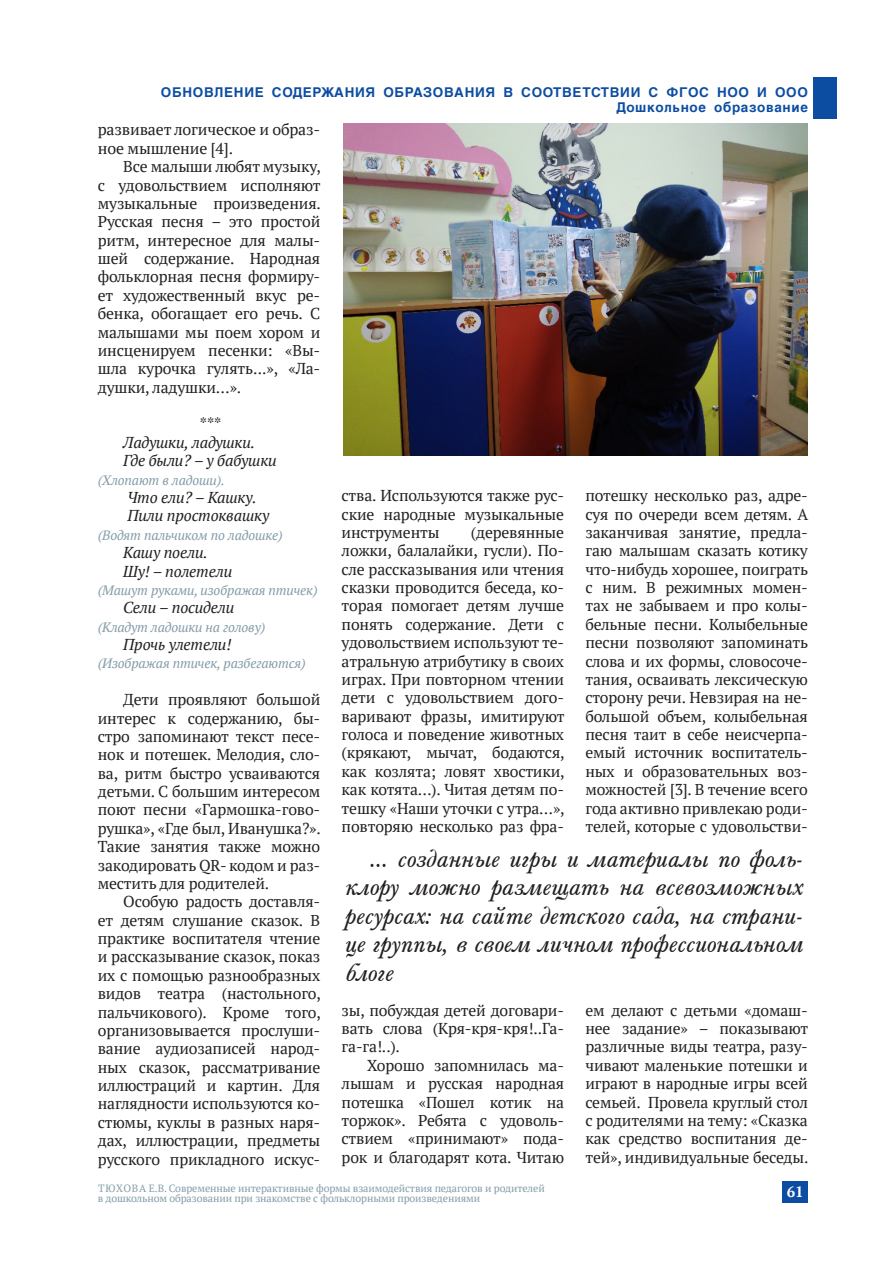
<style>
.page{position:relative;width:893px;height:1263px;background:#fff}
.page>*{position:absolute;margin:0;border:0;box-sizing:border-box;transform-origin:0 0}
.цитата_в_тексте{font:italic 25.5px/28.5px "Baskerville AZPS Normal";letter-spacing:-.01em;color:#231f20;text-align:justify}
.основной{font:15.75px/18.3px "PT Serif";letter-spacing:-.01em;color:#231f20;text-align:justify}
.основной-2{font:italic 15.75px "PT Serif";letter-spacing:-.01em;color:#231f20}
.t1{font:700 15px "PT Serif";color:#fff}
.основной-3{font:italic 13.5px "PT Serif";letter-spacing:-.01em;color:#839ca9}
.t2{font:700 13.5px/15px "AG Helvetica";letter-spacing:.05em;color:#0d4da1;text-align:right}
.основной-4{font:10.5px/10.5px "PT Serif";letter-spacing:-.01em;color:#839ca9}
</style>
<div class="page">
<div style="left:782px;top:1182px;width:26px;height:21px;background:#0d4da1"></div>
<div style="left:813px;top:78px;width:24px;height:41px;background:#0d4da1"></div>
<img style="left:343px;top:123px;width:465px;height:333px">
<p class="t2" style="left:161px;top:84px;width:648px">ОБНОВЛЕНИЕ СОДЕРЖАНИЯ ОБРАЗОВАНИЯ В СООТВЕТСТВИИ С ФГОС НОО И ООО<br>Дошкольное образование</p>
<p class="основной" style="left:98px;top:121px;width:224px">развивает логическое и образ&shy;ное мышление [4].</p>
<p class="основной" style="left:98px;top:157px;width:225px;text-indent:26px">Все малыши любят музыку, с удовольствием исполняют музыкальные произведения.<br>Русская песня – это простой ритм, интересное для малы&shy;шей содержание. Народная фольклорная песня формиру&shy;ет художественный вкус ре&shy;бенка, обогащает его речь. С малышами мы поем хором и инсценируем песенки: «Вы&shy;шла курочка гулять...», «Ла&shy;душки, ладушки…».</p>
<p class="основной-2" style="left:199px;top:414px;width:23px">***</p>
<p class="основной-2" style="left:123px;top:432px;width:133px">Ладушки, ладушки.</p>
<p class="основной-2" style="left:123px;top:451px;width:155px">Где были? – у бабушки</p>
<p class="основной-3" style="left:98px;top:471px;width:129px">(Хлопают в ладоши).</p>
<p class="основной-2" style="left:128px;top:487px;width:131px">Что ели? – Кашку.</p>
<p class="основной-2" style="left:128px;top:506px;width:143px">Пили простоквашку</p>
<p class="основной-3" style="left:98px;top:526px;width:186px">(Водят пальчиком по ладошке)</p>
<p class="основной-2" style="left:123px;top:542px;width:86px">Кашу поели.</p>
<p class="основной-2" style="left:123px;top:561px;width:110px">Шу! – полетели</p>
<p class="основной-3" style="left:98px;top:581px;width:221px">(Машут руками, изображая птичек)</p>
<p class="основной-2" style="left:123px;top:598px;width:112px">Сели – посидели</p>
<p class="основной-3" style="left:98px;top:618px;width:169px">(Кладут ладошки на голову)</p>
<p class="основной-2" style="left:123px;top:634px;width:110px">Прочь улетели!</p>
<p class="основной-3" style="left:98px;top:655px;width:209px">(Изображая птичек, разбегаются)</p>
<p class="основной" style="left:98px;top:690px;width:225px;text-indent:26px">Дети проявляют большой интерес к содержанию, бы&shy;стро запоминают текст песе&shy;нок и потешек. Мелодия, сло&shy;ва, ритм быстро усваиваются детьми. С большим интересом поют песни «Гармошка-гово&shy;рушка», «Где был, Иванушка?».<br>Такие занятия также можно закодировать QR- кодом и раз&shy;местить для родителей.</p>
<p class="основной" style="left:98px;top:892px;width:225px;text-indent:26px">Особую радость доставля&shy;ет детям слушание сказок. В практике воспитателя чтение и рассказывание сказок, показ их с помощью разнообразных видов театра (настольного, пальчикового). Кроме того, организовывается прослуши&shy;вание аудиозаписей народ&shy;ных сказок, рассматривание иллюстраций и картин. Для наглядности используются ко&shy;стюмы, куклы в разных наря&shy;дах, иллюстрации, предметы русского прикладного искус-</p>
<p class="основной" style="left:342px;top:486px;width:224px">ства. Используются также рус&shy;ские народные музыкальные инструменты</p>
<p class="основной" style="left:342px;top:523px;width:225px;text-indent:129px">(деревянные ложки, балалайки, гусли). По&shy;сле рассказывания или чтения сказки проводится беседа, ко&shy;торая помогает детям лучше понять содержание. Дети с удовольствием используют те&shy;атральную атрибутику в своих играх. При повторном чтении дети с удовольствием дого&shy;варивают фразы, имитируют голоса и поведение животных (крякают, мычат, бодаются, как козлята; ловят хвостики, как котята…). Читая детям по&shy;тешку «Наши уточки с утра…», повторяю несколько раз фра-</p>
<p class="основной" style="left:585px;top:486px;width:224px">потешку несколько раз, адре&shy;суя по очереди всем детям. А заканчивая занятие, предла&shy;гаю малышам сказать котику что-нибудь хорошее, поиграть с ним. В режимных момен&shy;тах не забываем и про колы&shy;бельные песни. Колыбельные песни позволяют запоминать слова и их формы, словосоче&shy;тания, осваивать лексическую сторону речи. Невзирая на не&shy;большой объем, колыбельная песня таит в себе неисчерпа&shy;емый источник воспитатель&shy;ных и образовательных воз&shy;можностей [3]. В течение всего года активно привлекаю роди&shy;телей, которые с удовольстви-</p>
<p class="цитата_в_тексте" style="left:345px;top:844px;width:460px;text-indent:26px">... созданные игры и материалы по фоль&shy;клору можно размещать на всевозможных ресурсах: на сайте детского сада, на страни&shy;це группы, в своем личном профессиональном блоге</p>
<p class="основной" style="left:342px;top:1001px;width:224px">зы, побуждая детей договари&shy;вать слова (Кря-кря-кря!..Га&shy;га-га!..).</p>
<p class="основной" style="left:342px;top:1056px;width:224px;text-indent:26px">Хорошо запомнилась ма&shy;лышам и русская народная потешка «Пошел котик на торжок». Ребята с удоволь&shy;ствием «принимают» пода&shy;рок и благодарят кота. Читаю</p>
<p class="основной" style="left:585px;top:1001px;width:225px">ем делают с детьми «домаш&shy;нее задание» – показывают различные виды театра, разу&shy;чивают маленькие потешки и играют в народные игры всей семьей. Провела круглый стол с родителями на тему: «Сказка как средство воспитания де&shy;тей», индивидуальные беседы.</p>
<p class="основной-4" style="left:98px;top:1183px;width:448px">ТЮХОВА Е.В. Современные интерактивные формы взаимодействия педагогов и родителей в дошкольном образовании при знакомстве с фольклорными произведениями</p>
<p class="t1" style="left:787px;top:1182px;width:18px">61</p>
</div>
